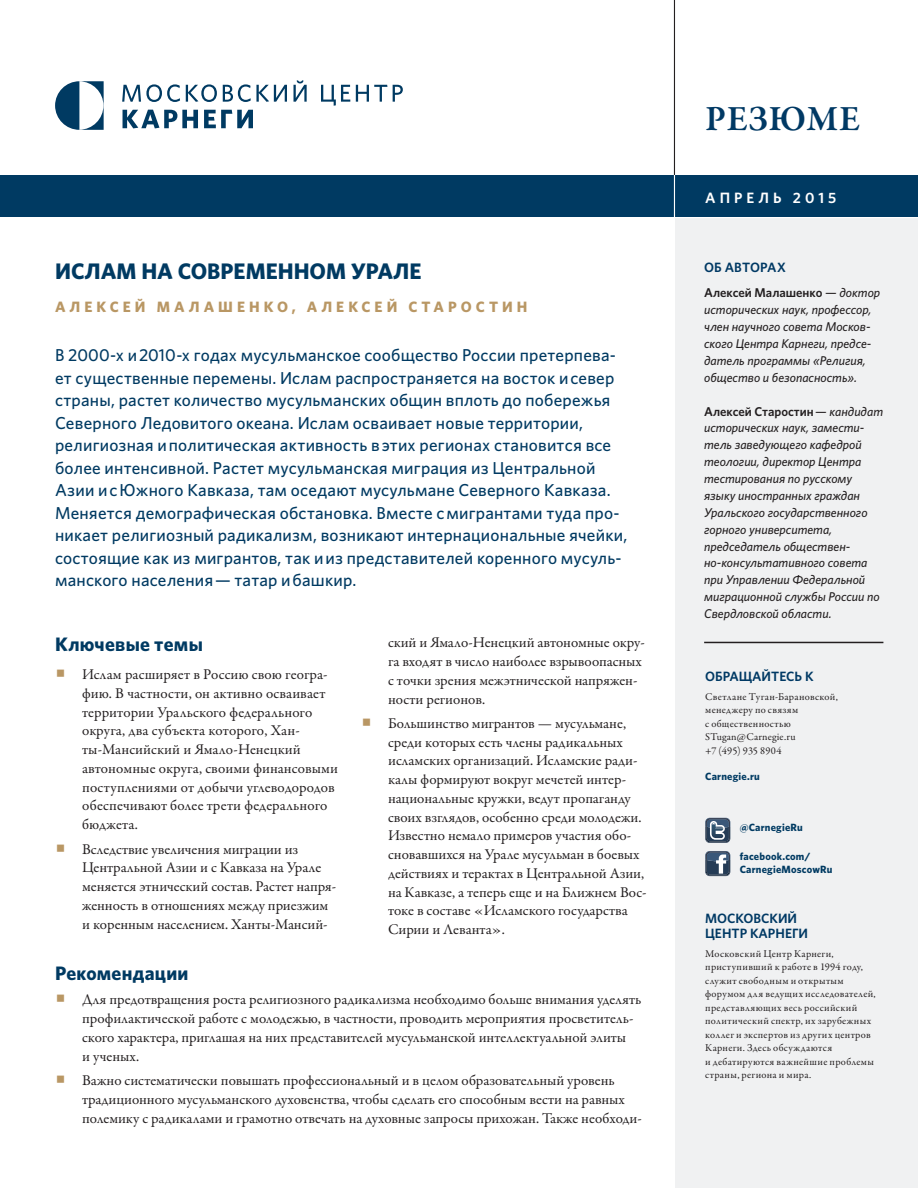
<style>
.page{position:relative;width:918px;height:1188px;background:#fff}
.page>*{position:absolute;margin:0;border:0;box-sizing:border-box;transform-origin:0 0}
.t1{font:600 36px "Garamond Premr Pro";letter-spacing:.02em;color:#003964}
._00_Main_Title{font:700 22.5px "Whitney";color:#003a62}
._00_Sublitle{font:700 19.5px "Whitney";letter-spacing:.015em;color:#003a62}
._00_Intro_Paragraph{font:500 17.25px/22.5px "Whitney";letter-spacing:.01em;color:#003a62}
.t2{font:15px/18.8px "Garamond Premr Pro";color:#231f20}
._00_Author_Name{font:700 15px "Whitney";letter-spacing:.27em;color:#b99764}
._00_Date{font:600 15px "Whitney";letter-spacing:.27em;color:#fff}
._03_Copyright_Heads{font:600 13.5px/15px "Whitney";color:#003964}
._02_About_Author_Hea{font:600 13.5px "Whitney";letter-spacing:.005em;color:#003964}
._02_About_Author_Tex{font:italic 500 12.75px/16.8px "Whitney";color:#231f20}
._02_About_Author_Tex-2{font:600 12.75px "Whitney";color:#231f20}
._03_Copyright_Text{font:10.5px/13.5px "Garamond Premr Pro";letter-spacing:.035em;color:#231f20}
._04_URLs_FB_etc{font:700 10.5px/12.6px "Whitney";letter-spacing:.02em;color:#003a62}
._03_Copyright_Text-2{font:10.5px "Garamond Premr Pro";letter-spacing:.015em;color:#231f20}
.s1{font-weight:600;font-style:normal}
.s2{font-weight:500;font-style:italic}
</style>
<div class="page">
<div style="left:675px;top:212px;width:243px;height:976px;background:#f0f1f2"></div>
<div style="left:0;top:176px;width:918px;height:41px;background:#003a62"></div>
<hr style="left:674px;top:0;width:1px;height:252px;background:#fff">
<hr style="left:674px;top:0;width:1px;height:175px;background:#231f20">
<hr style="left:704px;top:642px;width:179px;height:1px;background:#231f20">
<hr style="left:0;top:217px;width:918px;height:1px;background:#fff">
<svg style="left:55px;top:81px;width:49px;height:49px"></svg>
<svg style="left:122px;top:84px;width:58px;height:18px"></svg>
<svg style="left:186px;top:84px;width:31px;height:18px"></svg>
<svg style="left:223px;top:84px;width:64px;height:18px"></svg>
<svg style="left:294px;top:80px;width:13px;height:22px"></svg>
<svg style="left:321px;top:85px;width:29px;height:21px"></svg>
<svg style="left:356px;top:85px;width:31px;height:17px"></svg>
<svg style="left:393px;top:85px;width:10px;height:17px"></svg>
<svg style="left:123px;top:110px;width:75px;height:18px"></svg>
<svg style="left:204px;top:110px;width:49px;height:18px"></svg>
<svg style="left:705px;top:818px;width:25px;height:25px"></svg>
<svg style="left:705px;top:851px;width:25px;height:25px"></svg>
<p class="_00_Main_Title" style="left:55px;top:256px;width:368px">ИСЛАМ НА СОВРЕМЕННОМ УРАЛЕ</p>
<p class="_00_Author_Name" style="left:409px;top:297px;width:120px">СТАРОСТИН</p>
<p class="_00_Author_Name" style="left:55px;top:297px;width:92px">АЛЕКСЕЙ</p>
<p class="_00_Author_Name" style="left:307px;top:297px;width:92px">АЛЕКСЕЙ</p>
<p class="_00_Author_Name" style="left:157px;top:297px;width:140px">МАЛАШЕНКО,</p>
<p class="_00_Intro_Paragraph" style="left:55px;top:344px;width:562px">В 2000- их 2010-х годах мусульманское сообщество России претерпева-</p>
<p class="_00_Intro_Paragraph" style="left:55px;top:389px;width:558px">страны, растет количество мусульманских общин вплоть до побережья Северного Ледовитого океана. Ислам осваивает новые территории, религиозная иполитическая активность вэтих регионах становится все более интенсивной. Растет мусульманская миграция из Центральной Азии си Южного Кавказа, там оседают мусульмане Северного Кавказа.</p>
<p class="_00_Intro_Paragraph" style="left:55px;top:524px;width:574px">никает религиозный радикализм, возникают интернациональные ячейки,</p>
<p class="_00_Intro_Paragraph" style="left:55px;top:366px;width:561px">ет существенные перемены. Ислам распространяется на восток исевер</p>
<p class="_00_Intro_Paragraph" style="left:55px;top:501px;width:566px">Меняется демографическая обстановка. Вместе смигрантами туда про-</p>
<p class="_00_Intro_Paragraph" style="left:55px;top:546px;width:568px">состоящие как из мигрантов, так ииз представителей коренного мусуль-</p>
<p class="_00_Intro_Paragraph" style="left:55px;top:569px;width:303px">манского населения— татар ибашкир.</p>
<p class="_00_Sublitle" style="left:55px;top:631px;width:149px">Ключевые темы</p>
<p class="t2" style="left:82px;top:684px;width:245px">фию В. частности, он активно осваивает</p>
<p class="t2" style="left:82px;top:665px;width:247px">Ислам расширяет в Россию свою геогра-</p>
<p class="t2" style="left:82px;top:703px;width:232px">территории Уральского федерального</p>
<p class="t2" style="left:82px;top:740px;width:220px">ты-Мансийский и Ямало-Ненецкий</p>
<p class="t2" style="left:82px;top:722px;width:219px">округа, два субъекта которого, Хан-</p>
<p class="t2" style="left:82px;top:759px;width:257px">автономные округа, своими финансовыми поступлениями от добычи углеводородов обеспечивают более трети федерального бюджета.</p>
<p class="t2" style="left:82px;top:840px;width:241px">Вследствие увеличения миграции из<br>Центральной Азии си Кавказа на Урале</p>
<p class="t2" style="left:82px;top:896px;width:248px">женность в отношениях между приезжим</p>
<p class="t2" style="left:82px;top:877px;width:256px">меняется этнический состав. Растет напря-</p>
<p class="t2" style="left:82px;top:915px;width:247px">и коренным населением. Ханты-Мансий-</p>
<p class="t2" style="left:388px;top:634px;width:258px">ский и Ямало-Ненецкий автономные окру-</p>
<p class="t2" style="left:388px;top:652px;width:255px">га входят в число наиболее взрывоопасных</p>
<p class="t2" style="left:388px;top:671px;width:251px">с точки зрения межэтнической напряжен-</p>
<p class="t2" style="left:388px;top:714px;width:240px">Большинство мигрантов — мусульмане, среди которых есть члены радикальных</p>
<p class="t2" style="left:388px;top:690px;width:99px">ности регионов.</p>
<p class="t2" style="left:388px;top:752px;width:251px">исламских организаций. Исламские ради-</p>
<p class="t2" style="left:388px;top:770px;width:240px">калы формируют вокруг мечетей интер-</p>
<p class="t2" style="left:388px;top:789px;width:244px">национальные кружки, ведут пропаганду</p>
<p class="t2" style="left:388px;top:808px;width:255px">своих взглядов, особенно среди молодежи.</p>
<p class="t2" style="left:388px;top:845px;width:253px">сновавшихся на Урале мусульман в боевых</p>
<p class="t2" style="left:388px;top:827px;width:245px">Известно немало примеров участия обо-</p>
<p class="t2" style="left:388px;top:864px;width:258px">действиях и терактах в Центральной Азии,</p>
<p class="t2" style="left:388px;top:902px;width:241px">токе в составе «Исламского государства</p>
<p class="t2" style="left:388px;top:883px;width:260px">на Кавказе а, теперь еще и на Ближнем Вос-</p>
<p class="t2" style="left:388px;top:920px;width:118px">Сирии и Леванта«.</p>
<p class="_00_Sublitle" style="left:55px;top:960px;width:135px">Рекомендации</p>
<p class="t2" style="left:82px;top:991px;width:561px">Для предотвращения роста религиозного радикализма необходимо больше внимания уделять</p>
<p class="t2" style="left:82px;top:1028px;width:546px">ского характера, приглашая на них представителей мусульманской интеллектуальной элиты</p>
<p class="t2" style="left:82px;top:1009px;width:553px">профилактической работе с молодежью в, частности, проводить мероприятия просветитель-</p>
<p class="t2" style="left:82px;top:1047px;width:59px">и ученых.</p>
<p class="t2" style="left:82px;top:1071px;width:544px">Важно систематически повышать профессиональный ви целом образовательный уровень традиционного мусульманского духовенства, чтобы сделать его способным вести на равных</p>
<p class="t2" style="left:82px;top:1109px;width:561px">полемику с радикалами и грамотно отвечать на духовные запросы прихожан. Также необходи-</p>
<p class="t1" style="left:705px;top:97px;width:157px">РЕЗЮМЕ</p>
<p class="_00_Date" style="left:705px;top:187px;width:78px">АПРЕЛЬ</p>
<p class="_00_Date" style="left:793px;top:187px;width:45px">2015</p>
<p class="_02_About_Author_Hea" style="left:704px;top:258px;width:83px">ОБ АВТОРАХ</p>
<p class="_02_About_Author_Tex" style="left:704px;top:284px;width:178px"><span class="s1">Алексей Малашенко</span> — доктор исторических наук, профессор,</p>
<p class="_02_About_Author_Tex" style="left:704px;top:352px;width:163px">датель программы «Религия,</p>
<p class="_02_About_Author_Tex" style="left:704px;top:318px;width:168px">член научного совета Москов-</p>
<p class="_02_About_Author_Tex" style="left:704px;top:369px;width:154px">общество и безопасность .«</p>
<p class="_02_About_Author_Tex-2" style="left:704px;top:403px;width:180px">Алексей Старостин<span class="s2">— кандидат</span></p>
<p class="_02_About_Author_Tex" style="left:704px;top:436px;width:159px">тель заведующего кафедрой</p>
<p class="_02_About_Author_Tex" style="left:704px;top:335px;width:169px">ского Центра Карнеги, предсе-</p>
<p class="_02_About_Author_Tex" style="left:704px;top:419px;width:162px">исторических наук, замести-</p>
<p class="_02_About_Author_Tex" style="left:704px;top:453px;width:165px">теологии, директор Центра тестирования по русскому языку иностранных граждан<br>Уральского государственного горного университета,</p>
<p class="_02_About_Author_Tex" style="left:704px;top:554px;width:165px">но-консультативного совета</p>
<p class="_02_About_Author_Tex" style="left:704px;top:538px;width:148px">председатель обществен-</p>
<p class="_02_About_Author_Tex" style="left:704px;top:571px;width:177px">при Управлении Федеральной миграционной службы России по<br>Свердловской области.</p>
<p class="_03_Copyright_Heads" style="left:705px;top:669px;width:110px">ОБРАЩАЙТЕСЬ К</p>
<p class="_03_Copyright_Text" style="left:705px;top:690px;width:134px">Светлане Туган-Барановской, менеджеру по связям<br>с общественностью</p>
<p class="_03_Copyright_Text" style="left:705px;top:731px;width:92px">STugan@Carnegie r u.</p>
<p class="_03_Copyright_Text-2" style="left:705px;top:744px;width:78px">+7 )495( 935 8904</p>
<p class="_04_URLs_FB_etc" style="left:705px;top:770px;width:56px">Carnegie.ru</p>
<p class="_04_URLs_FB_etc" style="left:740px;top:820px;width:65px">@CarnegieRu</p>
<p class="_04_URLs_FB_etc" style="left:740px;top:850px;width:94px">facebook.com/<br>CarnegieMoscowRu</p>
<p class="_03_Copyright_Heads" style="left:705px;top:911px;width:104px">МОСКОВСКИЙ<br>ЦЕНТР КАРНЕГИ</p>
<p class="_03_Copyright_Text" style="left:705px;top:947px;width:172px">Московский Центр Карнеги, приступивший к работе в 1994 году, служит свободным и открытым форумом для ведущих исследователей, представляющих весь российский политический спектр, их зарубежных коллег и экспертов из других центров<br>Карнеги. Здесь обсуждаются<br>и дебатируются важнейшие проблемы страны, региона и мира.</p>
</div>
